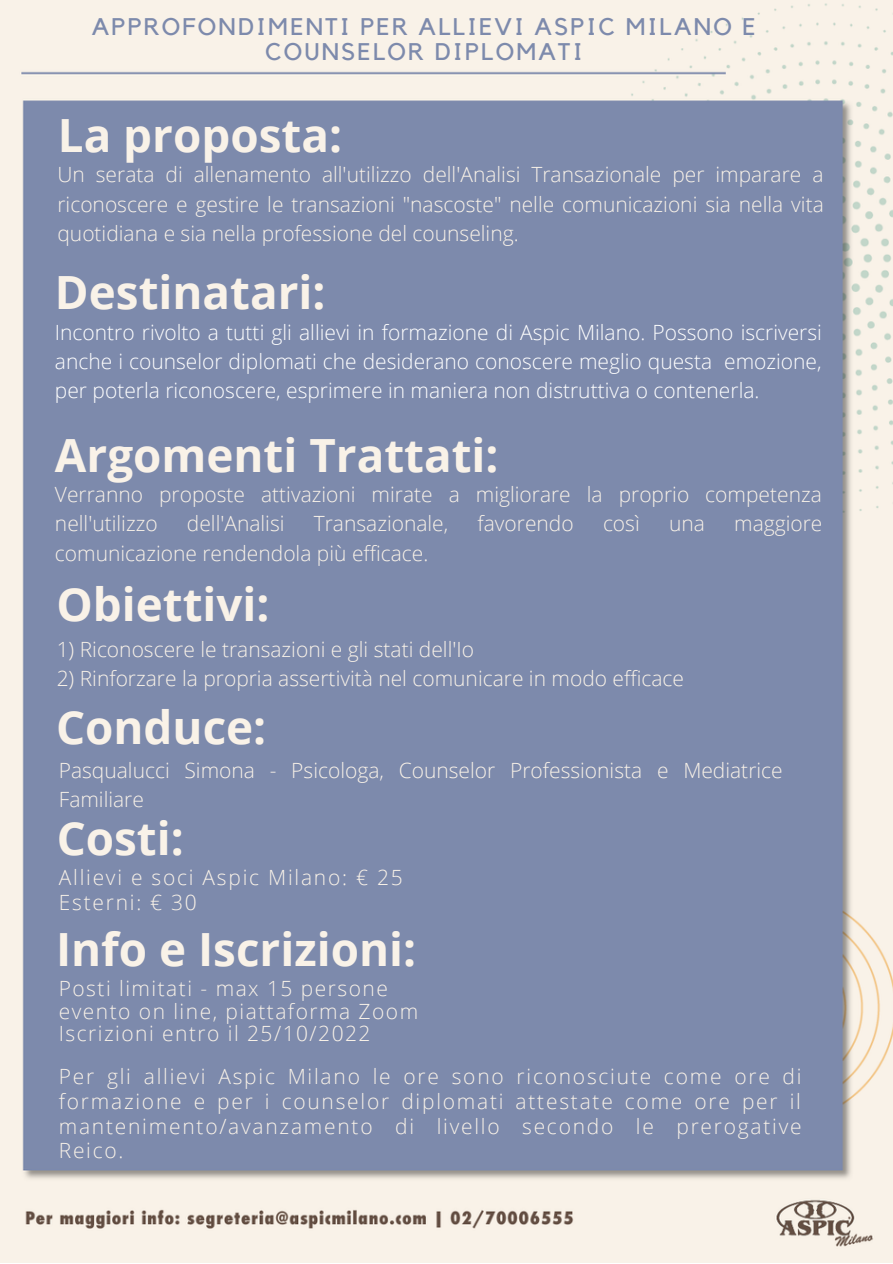
<style>
.page{position:relative;width:893px;height:1264px;background:#fff}
.page>*{position:absolute;margin:0;border:0;box-sizing:border-box;transform-origin:0 0}
.t1{font:700 45.75px "Open Sans";color:#f9f2e8}
.t2{font:24px/24.8px "Kollektif";letter-spacing:.095em;color:#7d8aac;text-align:center}
.t3{font:300 21px/29.2px "Open Sans";color:#f9f2e8;text-align:justify}
.t4{font:300 21px/29.2px "Open Sans";color:#fff;text-align:justify}
.t5{font:300 21px/22.5px "Open Sans";letter-spacing:.07em;color:#f9f2e8}
.t6{font:300 21px/24.8px "Open Sans";letter-spacing:.085em;color:#f9f2e8}
</style>
<div class="page">
<img style="left:0;top:0;width:892px;height:1261px">
<p class="t2" style="left:92px;top:15px;width:665px">APPROFONDIMENTI PER ALLIEVI ASPIC MILANO E<br>COUNSELOR DIPLOMATI</p>
<h1 class="t1" style="left:58px;top:103px;width:285px">La proposta:</h1>
<p class="t3" style="left:57px;top:160px;width:767px">Un serata di allenamento all'utilizzo dell'Analisi Transazionale per imparare a riconoscere e gestire le transazioni "nascoste" nelle comunicazioni sia nella vita quotidiana e sia nella professione del counseling.</p>
<h1 class="t1" style="left:55px;top:260px;width:272px">Destinatari:</h1>
<p class="t4" style="left:55px;top:317px;width:768px">Incontro rivolto a tutti gli allievi in formazione di Aspic Milano. Possono iscriversi anche i counselor diplomati che desiderano conoscere meglio questa emozione, per poterla riconoscere, esprimere in maniera non distruttiva o contenerla.</p>
<h1 class="t1" style="left:55px;top:423px;width:445px">Argomenti Trattati:</h1>
<p class="t3" style="left:55px;top:479px;width:768px">Verranno proposte attivazioni mirate a migliorare la proprio competenza nell'utilizzo</p>
<p class="t3" style="left:187px;top:508px;width:99px">dell'Analisi</p>
<p class="t3" style="left:314px;top:508px;width:136px">Transazionale,</p>
<p class="t3" style="left:477px;top:508px;width:98px">favorendo</p>
<p class="t3" style="left:603px;top:508px;width:38px">così</p>
<p class="t3" style="left:669px;top:508px;width:37px">una</p>
<p class="t3" style="left:734px;top:508px;width:90px">maggiore</p>
<p class="t3" style="left:55px;top:537px;width:375px">comunicazione rendendola più efficace.</p>
<h1 class="t1" style="left:56px;top:572px;width:215px">Obiettivi:</h1>
<p class="t3" style="left:57px;top:634px;width:419px">1) Riconoscere le transazioni e gli stati dell'Io</p>
<p class="t3" style="left:57px;top:663px;width:628px">2) Rinforzare la propria assertività nel comunicare in modo efficace</p>
<h1 class="t1" style="left:56px;top:695px;width:212px">Conduce:</h1>
<p class="t3" style="left:59px;top:755px;width:725px">Pasqualucci Simona - Psicologa, Counselor Professionista e Mediatrice<br>Familiare</p>
<h1 class="t1" style="left:57px;top:805px;width:129px">Costi:</h1>
<p class="t6" style="left:59px;top:864px;width:345px">Allievi e soci Aspic Milano: € 25<br>Esterni: € 30</p>
<h1 class="t1" style="left:56px;top:917px;width:361px">Info e Iscrizioni:</h1>
<p class="t5" style="left:59px;top:977px;width:361px">Posti limitati - max 15 persone evento on line, piattaforma Zoom<br>Iscrizioni entro il 25/10/2022</p>
<p class="t3" style="left:59px;top:1063px;width:744px;line-height:24.8px">Per gli allievi Aspic Milano le ore sono riconosciute come ore di formazione e per i counselor diplomati attestate come ore per il mantenimento/avanzamento di livello secondo le prerogative Reico.</p>
</div>
